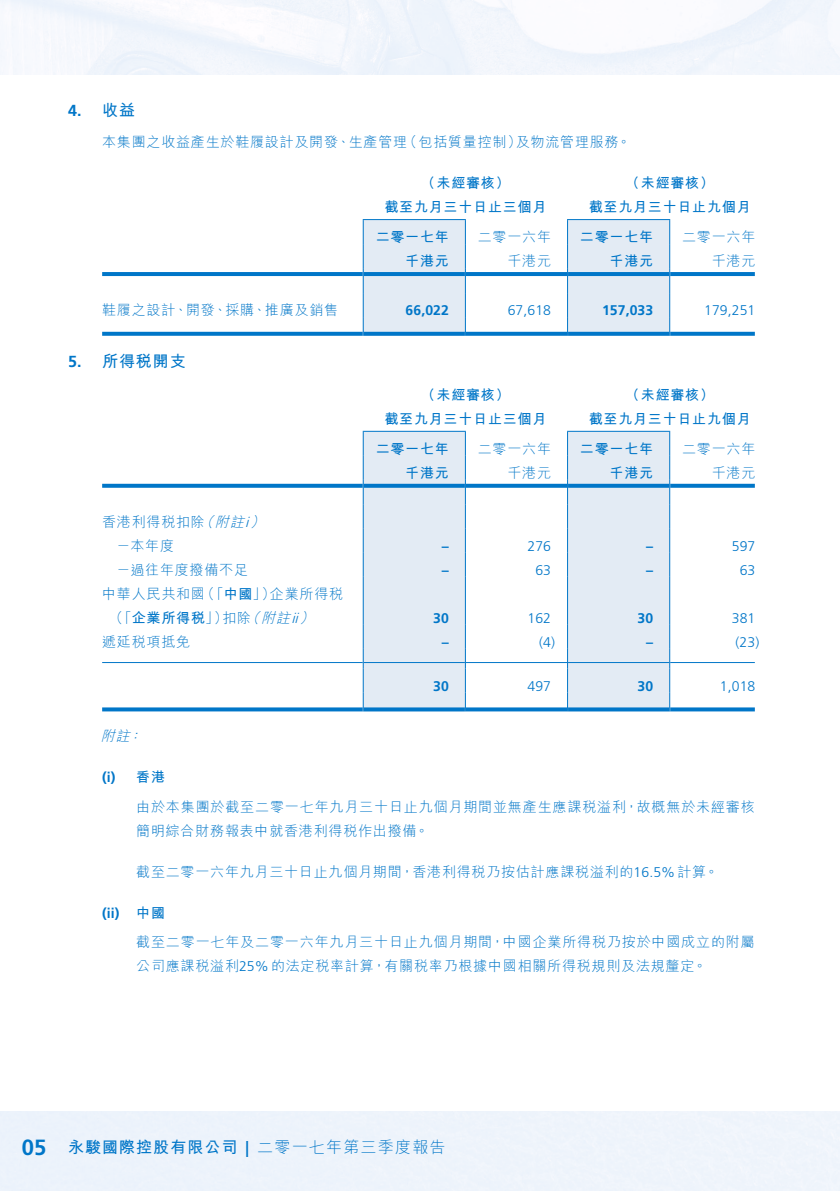
<style>
.page{position:relative;width:840px;height:1191px;background:#fff}
.page>*{position:absolute;margin:0;border:0;box-sizing:border-box;transform-origin:0 0}
.t1{font:700 22px "Frutiger LT Std";color:#0076c8}
.t2{font:700 16px "M Hei HK";letter-spacing:.065em;color:#0076c8}
.t3{font:300 16px "M Hei HK";letter-spacing:.075em;color:#0076c8}
.t4{font:700 16px "Frutiger LT Std";color:#0076c8}
.t5{font:300 14px/24px "M Hei HK";letter-spacing:.055em;color:#0076c8}
.t6{font:700 14px "M Hei HK";letter-spacing:.055em;color:#0076c8}
.t7{font:300 14px "Frutiger LT Std";letter-spacing:.005em;color:#0076c8}
.t8{font:700 14px "Frutiger LT Std";letter-spacing:.005em;color:#0076c8}
.t9{font:italic 300 14px "M Hei HK";color:#0076c8}
.s1{font-family:"Frutiger LT Std"}
.s2{font-weight:700}
.s3{font-weight:300}
</style>
<div class="page">
<hr style="left:362px;top:219px;width:103px;height:1px;background:#0076c8">
<hr style="left:566px;top:219px;width:103px;height:1px;background:#0076c8">
<svg style="left:362px;top:220px;width:307px;height:116px"></svg>
<hr style="left:102px;top:272px;width:260px;height:4px;background:#0076c8">
<hr style="left:363px;top:272px;width:101px;height:4px;background:#0076c8">
<hr style="left:465px;top:272px;width:101px;height:4px;background:#0076c8">
<hr style="left:567px;top:272px;width:101px;height:4px;background:#0076c8">
<hr style="left:669px;top:272px;width:85px;height:4px;background:#0076c8">
<svg style="left:102px;top:332px;width:260px;height:4px"></svg>
<svg style="left:363px;top:332px;width:101px;height:4px"></svg>
<svg style="left:465px;top:332px;width:101px;height:4px"></svg>
<svg style="left:567px;top:332px;width:101px;height:4px"></svg>
<svg style="left:669px;top:332px;width:85px;height:4px"></svg>
<svg style="left:363px;top:431px;width:305px;height:276px;fill:#e3ebf4"></svg>
<hr style="left:362px;top:431px;width:103px;height:1px;background:#0076c8">
<hr style="left:566px;top:431px;width:103px;height:1px;background:#0076c8">
<svg style="left:362px;top:432px;width:1px;height:145px"></svg>
<svg style="left:464px;top:432px;width:1px;height:145px"></svg>
<svg style="left:566px;top:432px;width:1px;height:145px"></svg>
<svg style="left:668px;top:432px;width:1px;height:145px"></svg>
<hr style="left:362px;top:577px;width:1px;height:48px;background:#0076c8">
<hr style="left:464px;top:577px;width:1px;height:48px;background:#0076c8">
<hr style="left:566px;top:577px;width:1px;height:48px;background:#0076c8">
<hr style="left:668px;top:577px;width:1px;height:48px;background:#0076c8">
<svg style="left:362px;top:625px;width:1px;height:86px"></svg>
<svg style="left:464px;top:625px;width:1px;height:86px"></svg>
<svg style="left:566px;top:625px;width:1px;height:86px"></svg>
<svg style="left:668px;top:625px;width:1px;height:86px"></svg>
<svg style="left:102px;top:484px;width:260px;height:4px"></svg>
<svg style="left:363px;top:484px;width:101px;height:4px"></svg>
<svg style="left:465px;top:484px;width:101px;height:4px"></svg>
<svg style="left:567px;top:484px;width:101px;height:4px"></svg>
<svg style="left:669px;top:484px;width:85px;height:4px"></svg>
<hr style="left:102px;top:662px;width:260px;height:1px;background:#0076c8">
<hr style="left:363px;top:662px;width:101px;height:1px;background:#0076c8">
<hr style="left:465px;top:662px;width:101px;height:1px;background:#0076c8">
<hr style="left:567px;top:662px;width:101px;height:1px;background:#0076c8">
<hr style="left:669px;top:662px;width:85px;height:1px;background:#0076c8">
<svg style="left:102px;top:707px;width:260px;height:4px"></svg>
<svg style="left:363px;top:707px;width:101px;height:4px"></svg>
<svg style="left:465px;top:707px;width:101px;height:4px"></svg>
<svg style="left:567px;top:707px;width:101px;height:4px"></svg>
<svg style="left:669px;top:707px;width:85px;height:4px"></svg>
<p class="t4" style="left:68px;top:101px;width:15px">4.</p>
<p class="t4" style="left:68px;top:352px;width:15px">5.</p>
<p class="t2" style="left:102px;top:99px;width:34px">收益</p>
<p class="t5" style="left:403px;top:130px;width:120px">（包括質量控制）</p>
<p class="t5" style="left:102px;top:130px;width:306px">本集團之收益產生於鞋履設計及開發、生產管理</p>
<p class="t5" style="left:515px;top:130px;width:117px">及物流管理服務。</p>
<p class="t6" style="left:421px;top:173px;width:90px">（未經審核）</p>
<p class="t6" style="left:625px;top:173px;width:90px">（未經審核(</p>
<p class="t5" style="left:102px;top:298px;width:237px">鞋履之設計、開發、採購、推廣及銷售</p>
<p class="t2" style="left:102px;top:349px;width:85px">所得稅開支</p>
<p class="t9" style="left:199px;top:515px;width:19px">（</p>
<p class="t9" style="left:250px;top:515px;width:19px">(</p>
<p class="t9" style="left:215px;top:515px;width:39px">附註<span class="s1">i</span></p>
<p class="t5" style="left:102px;top:509px;width:104px">香港利得稅扣除</p>
<p class="t5" style="left:116px;top:533px;width:59px">－本年度</p>
<p class="t5" style="left:116px;top:557px;width:133px">－過往年度撥備不足</p>
<p class="t5" style="left:201px;top:581px;width:76px">（「<span class="s2">中國</span>」）</p>
<p class="t5" style="left:102px;top:581px;width:104px">中華人民共和國</p>
<p class="t5" style="left:270px;top:581px;width:75px">企業所得稅</p>
<p class="t6" style="left:109px;top:608px;width:120px"><span class="s3">（「</span>企業所得稅<span class="s3">」）</span></p>
<p class="t9" style="left:245px;top:611px;width:19px">（</p>
<p class="t9" style="left:299px;top:611px;width:19px">(</p>
<p class="t9" style="left:261px;top:611px;width:42px">附註<span class="s1">ii</span></p>
<p class="t5" style="left:222px;top:605px;width:30px">扣除</p>
<p class="t5" style="left:102px;top:629px;width:89px">遞延稅項抵免</p>
<p class="t9" style="left:101px;top:728px;width:34px">附註</p>
<p class="t9" style="left:128px;top:728px;width:19px">：</p>
<p class="t8" style="left:102px;top:769px;width:15px">i( )</p>
<p class="t6" style="left:136px;top:766px;width:30px">香港</p>
<p class="t6" style="left:384px;top:197px;width:163px">截至九月三十日止三個月</p>
<p class="t6" style="left:588px;top:197px;width:163px">截至九月三十日止九個月</p>
<p class="t6" style="left:375px;top:227px;width:75px">二零一七年</p>
<p class="t5" style="left:477px;top:225px;width:75px">二零一六年</p>
<p class="t6" style="left:579px;top:227px;width:75px">二零一七年</p>
<p class="t5" style="left:681px;top:225px;width:75px">二零一六年</p>
<p class="t6" style="left:405px;top:251px;width:45px">千港元</p>
<p class="t5" style="left:507px;top:249px;width:45px">千港元</p>
<p class="t6" style="left:609px;top:251px;width:45px">千港元</p>
<p class="t5" style="left:711px;top:249px;width:45px">千港元</p>
<p class="t8" style="left:405px;top:302px;width:45px">66,022</p>
<p class="t7" style="left:507px;top:302px;width:45px">67,618</p>
<p class="t8" style="left:601px;top:302px;width:53px">157,033</p>
<p class="t7" style="left:703px;top:302px;width:53px">179,251</p>
<p class="t6" style="left:421px;top:384px;width:90px">（未經審核）</p>
<p class="t6" style="left:625px;top:384px;width:90px">（未經審核(</p>
<p class="t6" style="left:384px;top:408px;width:163px">截至九月三十日止三個月</p>
<p class="t6" style="left:588px;top:408px;width:163px">截至九月三十日止九個月</p>
<p class="t6" style="left:375px;top:439px;width:75px">二零一七年</p>
<p class="t5" style="left:477px;top:437px;width:75px">二零一六年</p>
<p class="t6" style="left:579px;top:439px;width:75px">二零一七年</p>
<p class="t5" style="left:681px;top:437px;width:75px">二零一六年</p>
<p class="t6" style="left:405px;top:463px;width:45px">千港元</p>
<p class="t5" style="left:507px;top:461px;width:45px">千港元</p>
<p class="t6" style="left:609px;top:463px;width:45px">千港元</p>
<p class="t5" style="left:711px;top:461px;width:45px">千港元</p>
<p class="t8" style="left:441px;top:538px;width:8px">–</p>
<p class="t7" style="left:527px;top:538px;width:25px">276</p>
<p class="t8" style="left:645px;top:538px;width:8px">–</p>
<p class="t7" style="left:731px;top:538px;width:25px">597</p>
<p class="t8" style="left:441px;top:562px;width:8px">–</p>
<p class="t7" style="left:535px;top:562px;width:17px">63</p>
<p class="t8" style="left:645px;top:562px;width:8px">–</p>
<p class="t7" style="left:739px;top:562px;width:17px">63</p>
<p class="t8" style="left:433px;top:610px;width:17px">30</p>
<p class="t7" style="left:527px;top:610px;width:25px">162</p>
<p class="t8" style="left:637px;top:610px;width:17px">30</p>
<p class="t7" style="left:731px;top:610px;width:25px">381</p>
<p class="t8" style="left:441px;top:634px;width:8px">–</p>
<p class="t7" style="left:539px;top:634px;width:17px">(4)</p>
<p class="t8" style="left:645px;top:634px;width:8px">–</p>
<p class="t7" style="left:735px;top:634px;width:25px">)23(</p>
<p class="t8" style="left:433px;top:678px;width:17px">30</p>
<p class="t7" style="left:527px;top:678px;width:25px">497</p>
<p class="t8" style="left:637px;top:678px;width:17px">30</p>
<p class="t7" style="left:719px;top:678px;width:37px">1,018</p>
<p class="t8" style="left:102px;top:904px;width:19px">(ii)</p>
<p class="t5" style="left:136px;top:794px;width:619px">由於本集團於截至二零一七年九月三十日止九個月期間並無產生應課稅溢利，故概無於未經審核簡明綜合財務報表中就香港利得稅作出撥備。</p>
<p class="t5" style="left:136px;top:859px;width:583px">截至二零一六年九月三十日止九個月期間，香港利得稅乃按估計應課稅溢利的<span class="s1">16.5%</span>計算。</p>
<p class="t6" style="left:136px;top:902px;width:30px">中國</p>
<p class="t5" style="left:136px;top:930px;width:619px">截至二零一七年及二零一六年九月三十日止九個月期間，中國企業所得稅乃按於中國成立的附屬公司應課稅溢利<span class="s1">25%</span>的法定稅率計算，有關稅率乃根據中國相關所得稅規則及法規釐定。</p>
<h1 class="t1" style="left:22px;top:1134px;width:26px">05</h1>
<p class="t2" style="left:68px;top:1135px;width:171px">永駿國際控股有限公司</p>
<p class="t4" style="left:245px;top:1137px;width:5px">|</p>
<p class="t3" style="left:257px;top:1138px;width:190px">二零一七年第三季度報告</p>
</div>
